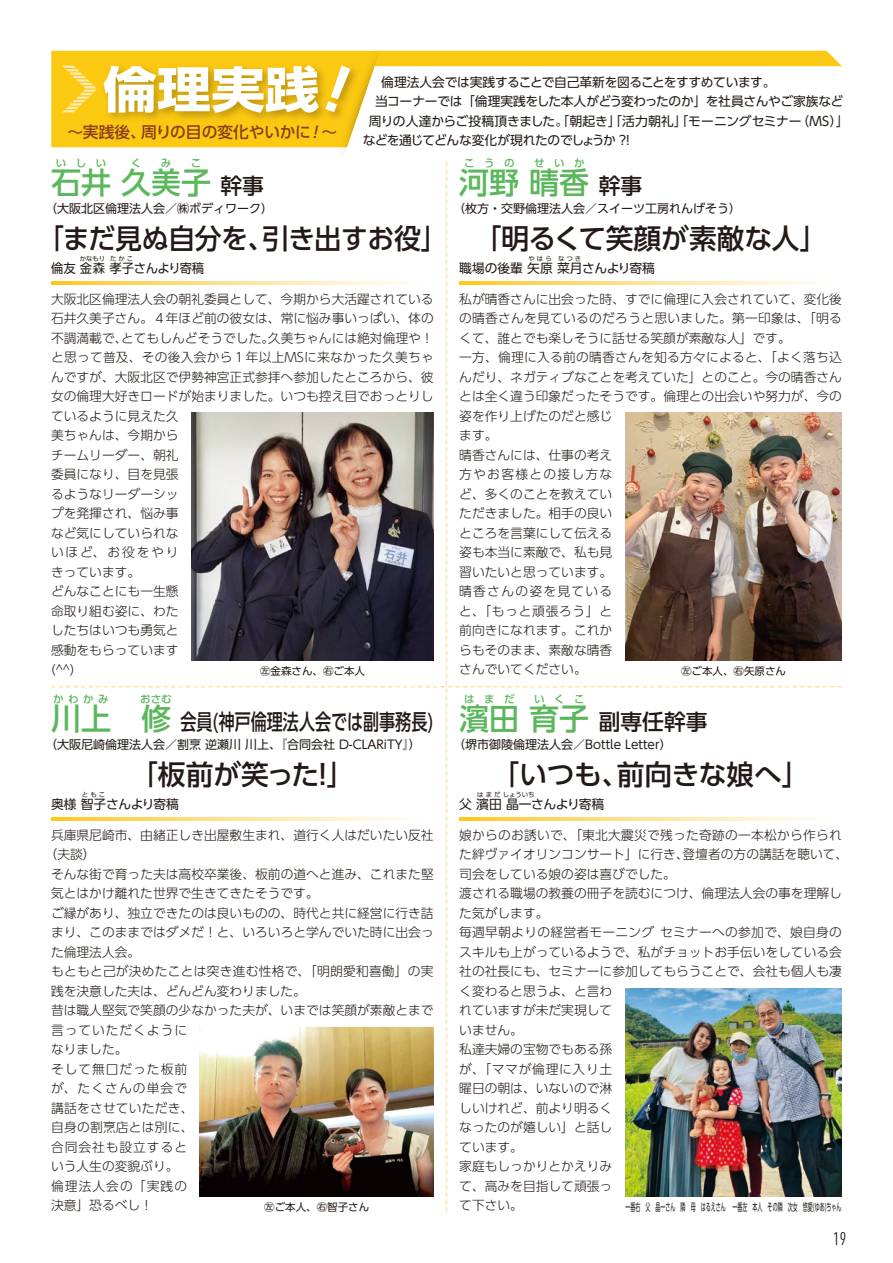
<style>
.page{position:relative;width:893px;height:1263px;background:#fff}
.page>*{position:absolute;margin:0;border:0;box-sizing:border-box;transform-origin:0 0}
.t1{font:700 49.05px "UD Shin Go Pr 6";color:#fff;scale:1.1 1}
.t2{font:500 30px "UD Shin Go Pr 6";color:#5bb75b}
.t3{font:500 27.75px "UD Shin Go Pr 6";letter-spacing:-.01em;color:#231916}
.t4{font:500 21.75px "UD Shin Go Pr 6";color:#231916;scale:.74 1}
.t5{font:500 21.75px "UD Shin Go Pr 6";color:#231916}
.t6{font:18px "DIN Cond";color:#231916}
.t7{font:500 15.75px "UD Shin Go Pr 6";letter-spacing:-.005em;color:#8e3d15}
.t8{font:300 12.75px/19.5px "UD Shin Go Pr 6";color:#231916}
.t9{font:12.75px "UD Shin Go Pr 6";letter-spacing:-.02em;color:#231916}
.t10{font:12.75px "UD Shin Go Pr 6";color:#231916}
.t11{font:300 12.75px "UD Shin Go Pr 6";letter-spacing:.02em;color:#231916}
.t12{font:300 12.75px "UD Shin Go Pr 6";letter-spacing:.075em;color:#231916}
.t13{font:12.75px "UD Shin Go Pr 6";letter-spacing:-.04em;color:#231916}
.t14{font:300 12.75px "UD Shin Go Pr 6";letter-spacing:.085em;color:#231916}
.t15{font:12px "UD Shin Go Pr 6";color:#231916}
.t16{font:10.5px "UD Shin Go Pr 6";color:#231916;scale:.48 1}
.t17{font:10.5px "UD Shin Go Pr 6";color:#231916}
.t18{font:500 10.5px "UD Shin Go Pr 6";letter-spacing:.905em;color:#5bb75b}
.t19{font:6.3px "UD Shin Go Pr 6";letter-spacing:.305em;color:#231916}
.t20{font:6.3px "UD Shin Go Pr 6";color:#231916}
.s1{font-size:21.75px;color:#231916}
.s2{font-size:30px;color:#5bb75b}
</style>
<div class="page">
<img style="left:51px;top:50px;width:791px;height:1162px">
<h1 class="t1" style="left:103px;top:49px;width:198px">倫理実践</h1>
<p class="t9" style="left:381px;top:72px;width:396px">倫理法人会では実践することで自己革新を図ることをすすめています。</p>
<p class="t9" style="left:375px;top:91px;width:470px">当コーナーでは「倫理実践をした本人がどう変わったのか」を社員さんやご家族など</p>
<p class="t10" style="left:369px;top:111px;width:482px">周りの人達からご投稿頂きました。「朝起き」「活力朝礼」「モーニングセミナー（MS）」</p>
<p class="t7" style="left:67px;top:119px;width:271px">～実践後、周りの目の変化やいかに ! ～</p>
<p class="t13" style="left:363px;top:130px;width:268px">などを通じてどんな変化が現れたのでしょうか ?!</p>
<p class="t18" style="left:56px;top:154px;width:52px">いしい</p>
<p class="t18" style="left:131px;top:154px;width:12px">く</p>
<p class="t18" style="left:161px;top:154px;width:12px">み</p>
<p class="t18" style="left:191px;top:154px;width:12px">こ</p>
<p class="t15" style="left:45px;top:199px;width:230px">（大阪北区倫理法人会／㈱ボディワーク）</p>
<h3 class="t3" style="left:37px;top:216px;width:412px">「まだ見ぬ自分を、引き出すお役」</h3>
<p class="t9" style="left:51px;top:258px;width:155px">倫友 金森孝子さんより寄稿</p>
<h2 class="t2" style="left:51px;top:158px;width:214px">石井久美子<span class="s1">幹事</span></h2>
<p class="t19" style="left:80px;top:253px;width:27px">かなもり</p>
<p class="t19" style="left:110px;top:253px;width:24px">たかこ</p>
<p class="t18" style="left:464px;top:154px;width:52px">こうの</p>
<p class="t18" style="left:534px;top:154px;width:52px">せいか</p>
<h3 class="t5" style="left:559px;top:168px;width:84px"><span class="s2">香</span>幹事</h3>
<p class="t15" style="left:453px;top:199px;width:289px">（枚方・交野倫理法人会／スイーツ工房れんげそう）</p>
<h3 class="t3" style="left:474px;top:216px;width:355px">「明るくて笑顔が素敵な人」</h3>
<p class="t10" style="left:459px;top:258px;width:197px">職場の後輩 矢原菜月さんより寄稿</p>
<h2 class="t2" style="left:459px;top:158px;width:101px">河野晴</h2>
<p class="t19" style="left:528px;top:253px;width:25px">やはら</p>
<p class="t19" style="left:558px;top:253px;width:25px">なつき</p>
<p class="t8" style="left:51px;top:289px;width:384px">大阪北区倫理法人会の朝礼委員として、今期から大活躍されている石井久美子さん。４年ほど前の彼女は、常に悩み事いっぱい、体の不調満載で、とてもしんどそうでした。久美ちゃんには絶対倫理や！と思って普及、その後入会から１年以上MSに来なかった久美ちゃんですが、大阪北区で伊勢神宮正式参拝へ参加したところから、彼女の倫理大好きロードが始まりました。いつも控え目でおっとりしているように見えた久<br>美ちゃんは、今期から<br>チームリーダー、朝礼<br>委員になり、目を見張<br>るようなリーダーシッ<br>プを発揮され、悩み事<br>など気にしていられな<br>いほど、お役をやり<br>きっています。<br>どんなことにも一生懸<br>命取り組む姿に、わた<br>したちはいつも勇気と<br>感動をもらっています<br>(^^)</p>
<p class="t17" style="left:260px;top:662px;width:106px">㊧金森さん、㊨ご本人</p>
<p class="t8" style="left:459px;top:289px;width:384px">私が晴香さんに出会った時、すでに倫理に入会されていて、変化後の晴香さんを見ているのだろうと思いました。第一印象は、「明るくて、誰とでも楽しそうに話せる笑顔が素敵な人」です。<br>一方、倫理に入る前の晴香さんを知る方々によると、「よく落ち込んだり、ネガティブなことを考えていた」とのこと。今の晴香さんとは全く違う印象だったそうです。倫理との出会いや努力が、今の姿を作り上げたのだと感じ<br>ます。<br>晴香さんには、仕事の考え<br>方やお客様との接し方な<br>ど、多くのことを教えてい<br>ただきました。相手の良い<br>ところを言葉にして伝える<br>姿も本当に素敵で、私も見<br>習いたいと思っています。<br>晴香さんの姿を見ている<br>と、「もっと頑張ろう」と<br>前向きになれます。これか<br>らもそのまま、素敵な晴香<br>さんでいてください。</p>
<p class="t17" style="left:681px;top:662px;width:107px">㊧ご本人、㊨矢原さん</p>
<p class="t18" style="left:53px;top:690px;width:57px">かわかみ</p>
<p class="t18" style="left:140px;top:690px;width:33px">おさむ</p>
<h2 class="t2" style="left:51px;top:694px;width:121px">川上 修</h2>
<h3 class="t4" style="left:181px;top:704px;width:343px">会員(神戸倫理法人会では副事務長)</h3>
<p class="t15" style="left:45px;top:735px;width:377px">（大阪尼崎倫理法人会／割烹 逆瀬川 川上、『合同会社 D-CLARiTY』）</p>
<h3 class="t3" style="left:130px;top:752px;width:226px">「板前が笑った！」</h3>
<p class="t9" style="left:51px;top:794px;width:130px">奥様 智子さんより寄稿</p>
<p class="t19" style="left:82px;top:789px;width:25px">ともこ</p>
<p class="t18" style="left:464px;top:690px;width:52px">はまだ</p>
<p class="t18" style="left:534px;top:690px;width:52px">いくこ</p>
<h3 class="t5" style="left:559px;top:704px;width:150px"><span class="s2">子</span>副専任幹事</h3>
<p class="t15" style="left:453px;top:735px;width:220px">（堺市御陵倫理法人会／Bottle Letter）</p>
<h3 class="t3" style="left:492px;top:752px;width:320px">「いつも、前向きな娘へ」</h3>
<p class="t9" style="left:459px;top:794px;width:147px">父 濱田晶一さんより寄稿</p>
<h2 class="t2" style="left:459px;top:694px;width:101px">濱田育</h2>
<p class="t20" style="left:477px;top:789px;width:59px">はまだしょういち</p>
<p class="t8" style="left:51px;top:825px;width:384px">兵庫県尼崎市、由緒正しき出屋敷生まれ、道行く人はだいたい反社</p>
<p class="t8" style="left:45px;top:844px;width:52px">（夫談）</p>
<p class="t8" style="left:51px;top:864px;width:384px">そんな街で育った夫は高校卒業後、板前の道へと進み、これまた堅</p>
<p class="t8" style="left:51px;top:883px;width:269px">気とはかけ離れた世界で生きてきたそうです。</p>
<p class="t8" style="left:51px;top:903px;width:384px">ご縁があり、独立できたのは良いものの、時代と共に経営に行き詰</p>
<p class="t8" style="left:51px;top:922px;width:384px">まり、このままではダメだ！と、いろいろと学んでいた時に出会っ</p>
<p class="t8" style="left:51px;top:942px;width:91px">た倫理法人会。</p>
<p class="t11" style="left:51px;top:961px;width:384px">もともと己が決めたことは突き進む性格で、「明朗愛和喜働」の実</p>
<p class="t8" style="left:51px;top:981px;width:257px">践を決意した夫は、どんどん変わりました。</p>
<p class="t8" style="left:51px;top:1000px;width:384px">昔は職人堅気で笑顔の少なかった夫が、いまでは笑顔が素敵とまで</p>
<p class="t12" style="left:51px;top:1019px;width:138px">言っていただくように</p>
<p class="t8" style="left:51px;top:1039px;width:78px">なりました。</p>
<p class="t12" style="left:51px;top:1058px;width:138px">そして無口だった板前</p>
<p class="t14" style="left:51px;top:1078px;width:138px">が、たくさんの単会で</p>
<p class="t11" style="left:51px;top:1097px;width:144px">講話をさせていただき、</p>
<p class="t11" style="left:51px;top:1117px;width:144px">自身の割烹店とは別に、</p>
<p class="t12" style="left:51px;top:1136px;width:138px">合同会社も設立すると</p>
<p class="t8" style="left:51px;top:1156px;width:129px">いう人生の変貌ぶり。</p>
<p class="t14" style="left:51px;top:1175px;width:138px">倫理法人会の「実践の</p>
<p class="t8" style="left:51px;top:1195px;width:103px">決意」恐るべし！</p>
<p class="t17" style="left:264px;top:1198px;width:106px">㊧ご本人、㊨智子さん</p>
<p class="t8" style="left:459px;top:825px;width:391px">娘からのお誘いで、｢東北大震災で残った奇跡の一本松から作られた絆ヴァイオリンコンサート」に行き、登壇者の方の講話を聴いて、司会をしている娘の姿は喜びでした。<br>渡される職場の教養の冊子を読むにつけ、倫理法人会の事を理解した気がします。<br>毎週早朝よりの経営者モーニング セミナーへの参加で、娘自身のスキルも上がっているようで、私がチョットお手伝いをしている会社の社長にも、セミナーに参加してもらうことで、会社も個人も凄く変わると思うよ、と言わ<br>れていますが未だ実現して<br>いません。<br>私達夫婦の宝物でもある孫<br>が、｢ママが倫理に入り土<br>曜日の朝は、いないので淋<br>しいけれど、前より明るく<br>なったのが嬉しい」と話し<br>ています。<br>家庭もしっかりとかえりみ<br>て、高みを目指して頑張っ<br>て下さい。</p>
<p class="t16" style="left:625px;top:1198px;width:452px">一番右　父　晶一さん　隣　母　はるえさん　 一番左　本人　その隣　次女　悠愛(ゆあ)ちゃん</p>
<h3 class="t6" style="left:833px;top:1228px;width:14px">19</h3>
</div>
